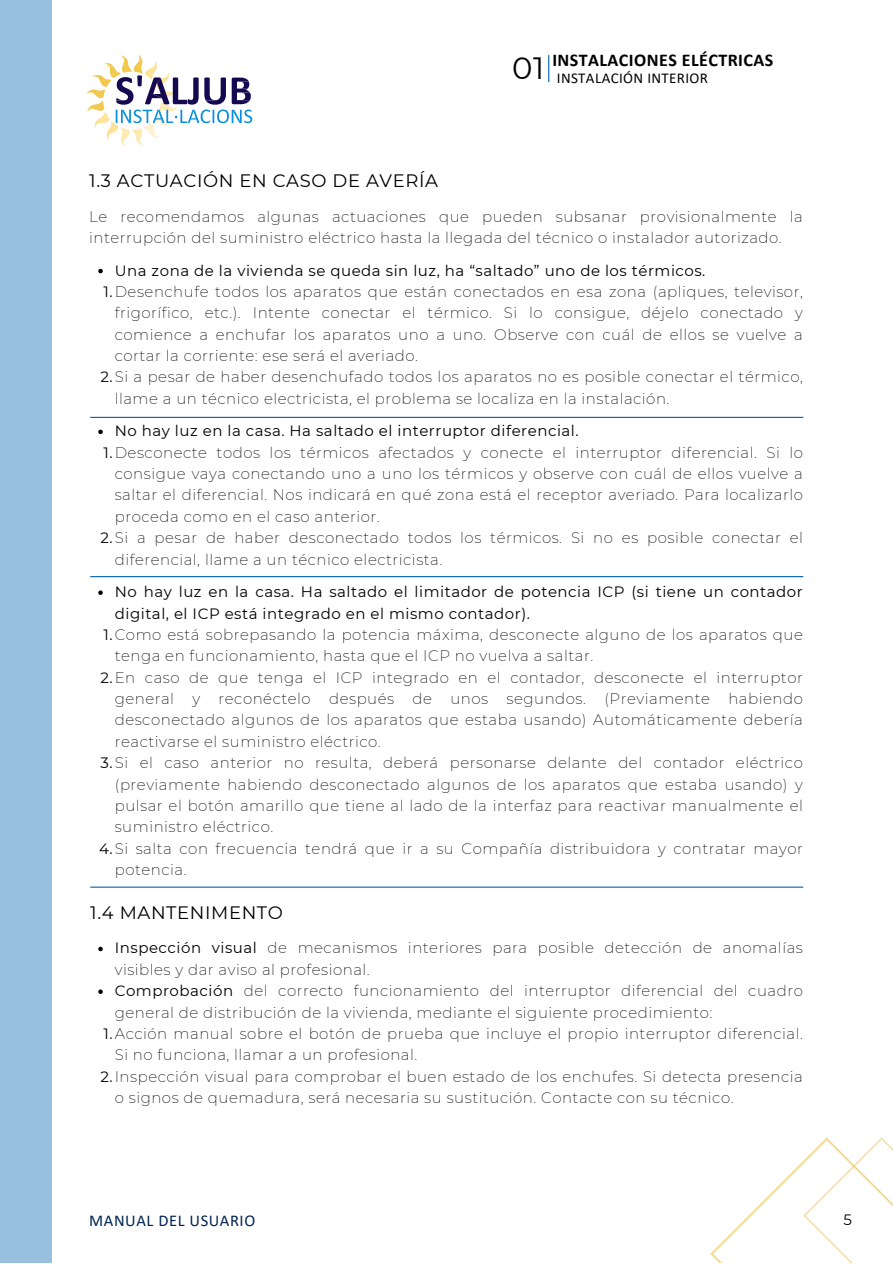
<style>
.page{position:relative;width:893px;height:1264px;background:#fff}
.page>*{position:absolute;margin:0;border:0;box-sizing:border-box;transform-origin:0 0}
.t1{font:30.75px "Montserrat";color:#000}
.t2{font:18px "Montserrat";letter-spacing:.035em;color:#000}
.t3{font:700 18px "Calibri";letter-spacing:.025em;color:#000}
.t4{font:16.5px "Calibri";letter-spacing:.035em;color:#012452}
.t5{font:200 15px/21.3px "Montserrat";letter-spacing:.035em;color:#000}
.t6{font:15px/21.3px "Montserrat";letter-spacing:.035em;color:#000}
.t7{font:15px "Calibri";letter-spacing:.025em;color:#000}
.s1{font-weight:400}
</style>
<div class="page">
<svg style="left:710px;top:1137px;width:182px;height:125px"></svg>
<svg style="left:548px;top:55px;width:1px;height:27px"></svg>
<svg style="left:98px;top:946px;width:5px;height:5px"></svg>
<svg style="left:98px;top:989px;width:5px;height:4px"></svg>
<div style="left:0;top:0;width:52px;height:1262px;background:#99bfde"></div>
<svg style="left:86px;top:55px;width:167px;height:91px"></svg>
<svg style="left:98px;top:269px;width:5px;height:4px"></svg>
<svg style="left:98px;top:590px;width:5px;height:5px"></svg>
<svg style="left:98px;top:429px;width:5px;height:5px"></svg>
<hr style="left:90px;top:417px;width:713px;height:1px;background:#0061ae">
<hr style="left:90px;top:576px;width:713px;height:1px;background:#0061ae">
<hr style="left:90px;top:886px;width:713px;height:1px;background:#0061ae">
<p class="t1" style="left:512px;top:49px;width:34px">01</p>
<p class="t3" style="left:552px;top:52px;width:222px">INSTALACIONES ELÉCTRICAS</p>
<p class="t7" style="left:557px;top:71px;width:153px">INSTALACIÓN INTERIOR</p>
<p class="t2" style="left:89px;top:170px;width:350px">1.3 ACTUACIÓN EN CASO DE AVERÍA</p>
<p class="t5" style="left:89px;top:205px;width:715px">Le recomendamos algunas actuaciones que pueden subsanar provisionalmente la interrupción del suministro eléctrico hasta la llegada del técnico o instalador autorizado.</p>
<p class="t6" style="left:115px;top:259px;width:592px">Una zona de la vivienda se queda sin luz, ha “saltado” uno de los térmicos.</p>
<p class="t5" style="left:115px;top:281px;width:689px;text-align:justify;text-indent:-11px"><span class="s1">1.</span>Desenchufe todos los aparatos que están conectados en esa zona (apliques, televisor, frigorífico, etc.). Intente conectar el térmico. Si lo consigue, déjelo conectado y comience a enchufar los aparatos uno a uno. Observe con cuál de ellos se vuelve a cortar la corriente: ese será el averiado.</p>
<p class="t5" style="left:115px;top:366px;width:689px;text-indent:-14px"><span class="s1">2.</span>Si a pesar de haber desenchufado todos los aparatos no es posible conectar el térmico, llame a un técnico electricista, el problema se localiza en la instalación.</p>
<p class="t6" style="left:115px;top:420px;width:465px">No hay luz en la casa. Ha saltado el interruptor diferencial.</p>
<p class="t5" style="left:115px;top:442px;width:689px;text-align:justify;text-indent:-11px"><span class="s1">1.</span>Desconecte todos los térmicos afectados y conecte el interruptor diferencial. Si lo consigue vaya conectando uno a uno los térmicos y observe con cuál de ellos vuelve a saltar el diferencial. Nos indicará en qué zona está el receptor averiado. Para localizarlo proceda como en el caso anterior.</p>
<p class="t5" style="left:115px;top:527px;width:689px;text-indent:-14px"><span class="s1">2.</span>Si a pesar de haber desconectado todos los térmicos. Si no es posible conectar el diferencial, llame a un técnico electricista.</p>
<p class="t6" style="left:115px;top:581px;width:689px">No hay luz en la casa. Ha saltado el limitador de potencia ICP (si tiene un contador digital, el ICP está integrado en el mismo contador).</p>
<p class="t5" style="left:115px;top:624px;width:689px;text-indent:-11px"><span class="s1">1.</span>Como está sobrepasando la potencia máxima, desconecte alguno de los aparatos que tenga en funcionamiento, hasta que el ICP no vuelva a saltar.</p>
<p class="t5" style="left:115px;top:666px;width:689px;text-align:justify;text-indent:-14px"><span class="s1">2.</span>En caso de que tenga el ICP integrado en el contador, desconecte el interruptor general y reconéctelo después de unos segundos. (Previamente habiendo desconectado algunos de los aparatos que estaba usando) Automáticamente debería reactivarse el suministro eléctrico.</p>
<p class="t5" style="left:115px;top:752px;width:689px;text-align:justify;text-indent:-14px"><span class="s1">3.</span>Si el caso anterior no resulta, deberá personarse delante del contador eléctrico (previamente habiendo desconectado algunos de los aparatos que estaba usando) y pulsar el botón amarillo que tiene al lado de la interfaz para reactivar manualmente el suministro eléctrico.</p>
<p class="t5" style="left:115px;top:837px;width:689px;text-indent:-16px"><span class="s1">4.</span>Si salta con frecuencia tendrá que ir a su Compañía distribuidora y contratar mayor potencia.</p>
<p class="t2" style="left:90px;top:901px;width:194px">1.4 MANTENIMENTO</p>
<p class="t5" style="left:115px;top:937px;width:689px"><span class="s1">Inspección visual</span> de mecanismos interiores para posible detección de anomalías visibles y dar aviso al profesional.</p>
<p class="t5" style="left:115px;top:980px;width:689px"><span class="s1">Comprobación</span> del correcto funcionamiento del interruptor diferencial del cuadro general de distribución de la vivienda, mediante el siguiente procedimiento:</p>
<p class="t5" style="left:115px;top:1022px;width:689px;text-indent:-11px"><span class="s1">1.</span>Acción manual sobre el botón de prueba que incluye el propio interruptor diferencial.<br>Si no funciona, llamar a un profesional.</p>
<p class="t5" style="left:115px;top:1065px;width:689px;text-indent:-14px"><span class="s1">2.</span>Inspección visual para comprobar el buen estado de los enchufes. Si detecta presencia o signos de quemadura, será necesaria su sustitución. Contacte con su técnico.</p>
<p class="t4" style="left:89px;top:1213px;width:167px">MANUAL DEL USUARIO</p>
<p class="t6" style="left:843px;top:1209px;width:10px">5</p>
</div>
